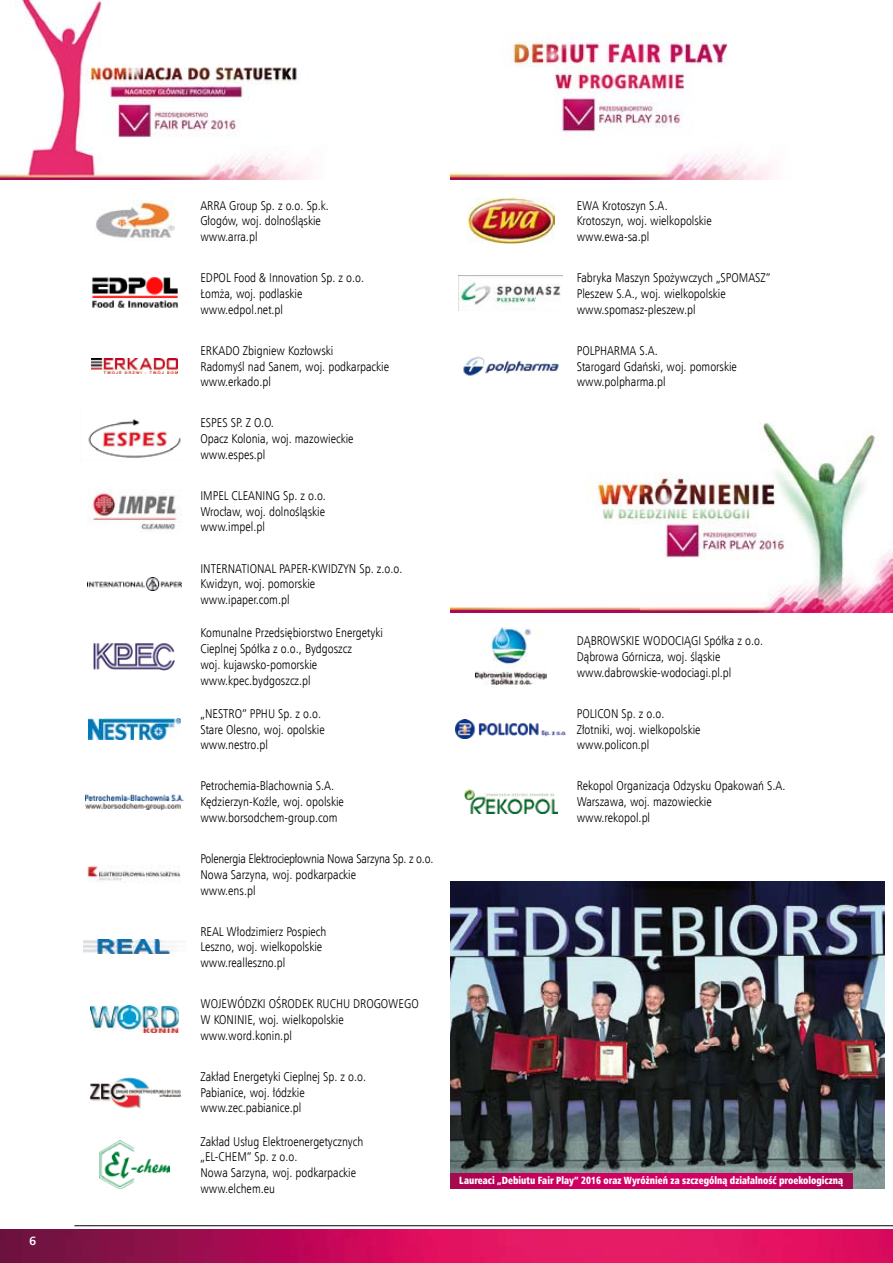
<style>
.page{position:relative;width:893px;height:1263px;background:#fff}
.page>*{position:absolute;margin:0;border:0;box-sizing:border-box;transform-origin:0 0}
.t1{font:12.75px/15.8px "Humnst 777 Lt Cn EU";color:#000}
.t2{font:12.75px/15.8px "Humnst 777 Lt Cn EU";letter-spacing:-.02em;color:#000}
.t3{font:700 12px "Humnst 777 EU";color:#fff}
.t4{font:10.5px "Humnst 777 X Blk Cn EU";color:#fff;scale:.88 1}
</style>
<div class="page">
<hr style="left:74px;top:1225px;width:819px;height:1px;background:#000">
<img style="left:0;top:1230px;width:893px;height:33px">
<img style="left:0;top:0;width:310px;height:179px">
<img style="left:451px;top:35px;width:321px;height:144px">
<img style="left:96px;top:201px;width:78px;height:37px">
<img style="left:92px;top:277px;width:86px;height:31px">
<img style="left:91px;top:358px;width:86px;height:15px">
<img style="left:88px;top:419px;width:93px;height:39px">
<img style="left:87px;top:490px;width:94px;height:42px">
<img style="left:87px;top:577px;width:94px;height:13px">
<img style="left:94px;top:643px;width:81px;height:27px">
<img style="left:89px;top:718px;width:91px;height:21px">
<img style="left:86px;top:794px;width:97px;height:15px">
<img style="left:88px;top:866px;width:93px;height:16px">
<img style="left:83px;top:940px;width:89px;height:13px">
<img style="left:91px;top:1006px;width:87px;height:27px">
<img style="left:89px;top:1077px;width:92px;height:31px">
<img style="left:99px;top:1140px;width:71px;height:49px">
<img style="left:475px;top:628px;width:71px;height:56px">
<img style="left:456px;top:719px;width:110px;height:20px">
<img style="left:464px;top:789px;width:93px;height:24px">
<img style="left:467px;top:198px;width:87px;height:45px">
<img style="left:459px;top:276px;width:102px;height:34px">
<img style="left:463px;top:356px;width:96px;height:20px">
<img style="left:451px;top:882px;width:433px;height:306px">
<svg style="left:451px;top:1174px;width:402px;height:14px;background:#c4005c"></svg>
<img style="left:586px;top:421px;width:307px;height:192px">
<img style="left:451px;top:585px;width:188px;height:28px">
<p class="t3" style="left:29px;top:1233px;width:9px">6</p>
<p class="t1" style="left:200px;top:197px;width:130px">ARRA Group Sp. z o.o. Sp.k.<br>Głogów, woj. dolnośląskie www.arra.pl</p>
<p class="t1" style="left:200px;top:270px;width:165px">EDPOL Food &amp; Innovation Sp. z o.o.<br>Łomża, woj. podlaskie www.edpol.net.pl</p>
<p class="t1" style="left:200px;top:342px;width:190px">ERKADO Zbigniew Kozłowski<br>Radomyśl nad Sanem, woj. podkarpackie www.erkado.pl</p>
<p class="t1" style="left:200px;top:415px;width:155px">ESPES SP. Z O.O.<br>Opacz Kolonia, woj. mazowieckie www.espes.pl</p>
<p class="t1" style="left:200px;top:488px;width:127px;text-align:justify">IMPEL CLEANING Sp. z o.o.<br>Wrocław, woj. dolnośląskie www.impel.pl</p>
<p class="t1" style="left:200px;top:560px;width:204px">INTERNATIONAL PAPER-KWIDZYN Sp. z.o.o.<br>Kwidzyn, woj. pomorskie www.ipaper.com.pl</p>
<p class="t1" style="left:200px;top:625px;width:184px">Komunalne Przedsiębiorstwo Energetyki<br>Cieplnej Spółka z o.o., Bydgoszcz<br>woj. kujawsko-pomorskie www.kpec.bydgoszcz.pl</p>
<p class="t1" style="left:200px;top:705px;width:126px">„NESTRO” PPHU Sp. z o.o.<br>Stare Olesno, woj. opolskie www.nestro.pl</p>
<p class="t1" style="left:200px;top:778px;width:145px">Petrochemia-Blachownia S.A.<br>Kędzierzyn-Koźle, woj. opolskie www.borsodchem-group.com</p>
<p class="t2" style="left:200px;top:850px;width:234px">Polenergia Elektrociepłownia Nowa Sarzyna Sp. z o.o.<br>Nowa Sarzyna, woj. podkarpackie<br>www.ens.pl</p>
<p class="t1" style="left:200px;top:923px;width:127px">REAL Włodzimierz Pospiech<br>Leszno, woj. wielkopolskie www.realleszno.pl</p>
<p class="t1" style="left:200px;top:996px;width:220px">WOJEWÓDZKI OŚRODEK RUCHU DROGOWEGO<br>W KONINIE, woj. wielkopolskie www.word.konin.pl</p>
<p class="t1" style="left:200px;top:1068px;width:167px">Zakład Energetyki Cieplnej Sp. z o.o.<br>Pabianice, woj. łódzkie www.zec.pabianice.pl</p>
<p class="t1" style="left:200px;top:1133px;width:164px">Zakład Usług Elektroenergetycznych „EL-CHEM” Sp. z o.o.<br>Nowa Sarzyna, woj. podkarpackie www.elchem.eu</p>
<p class="t1" style="left:577px;top:197px;width:137px">EWA Krotoszyn S.A.<br>Krotoszyn, woj. wielkopolskie www.ewa-sa.pl</p>
<p class="t1" style="left:577px;top:270px;width:195px">Fabryka Maszyn Spożywczych „SPOMASZ”<br>Pleszew S.A., woj. wielkopolskie www.spomasz-pleszew.pl</p>
<p class="t1" style="left:577px;top:342px;width:162px">POLPHARMA S.A.<br>Starogard Gdański, woj. pomorskie www.polpharma.pl</p>
<p class="t1" style="left:577px;top:633px;width:188px">DĄBROWSKIE WODOCIĄGI Spółka z o.o.<br>Dąbrowa Górnicza, woj. śląskie www.dabrowskie-wodociagi.pl.pl</p>
<p class="t1" style="left:577px;top:705px;width:125px">POLICON Sp. z o.o.<br>Złotniki, woj. wielkopolskie www.policon.pl</p>
<p class="t1" style="left:577px;top:778px;width:210px">Rekopol Organizacja Odzysku Opakowań S.A.<br>Warszawa, woj. mazowieckie www.rekopol.pl</p>
<p class="t4" style="left:459px;top:1174px;width:438px">Laureaci „Debiutu Fair Play” 2016 oraz Wyróżnień za szczególną działalność proekologiczną</p>
</div>
